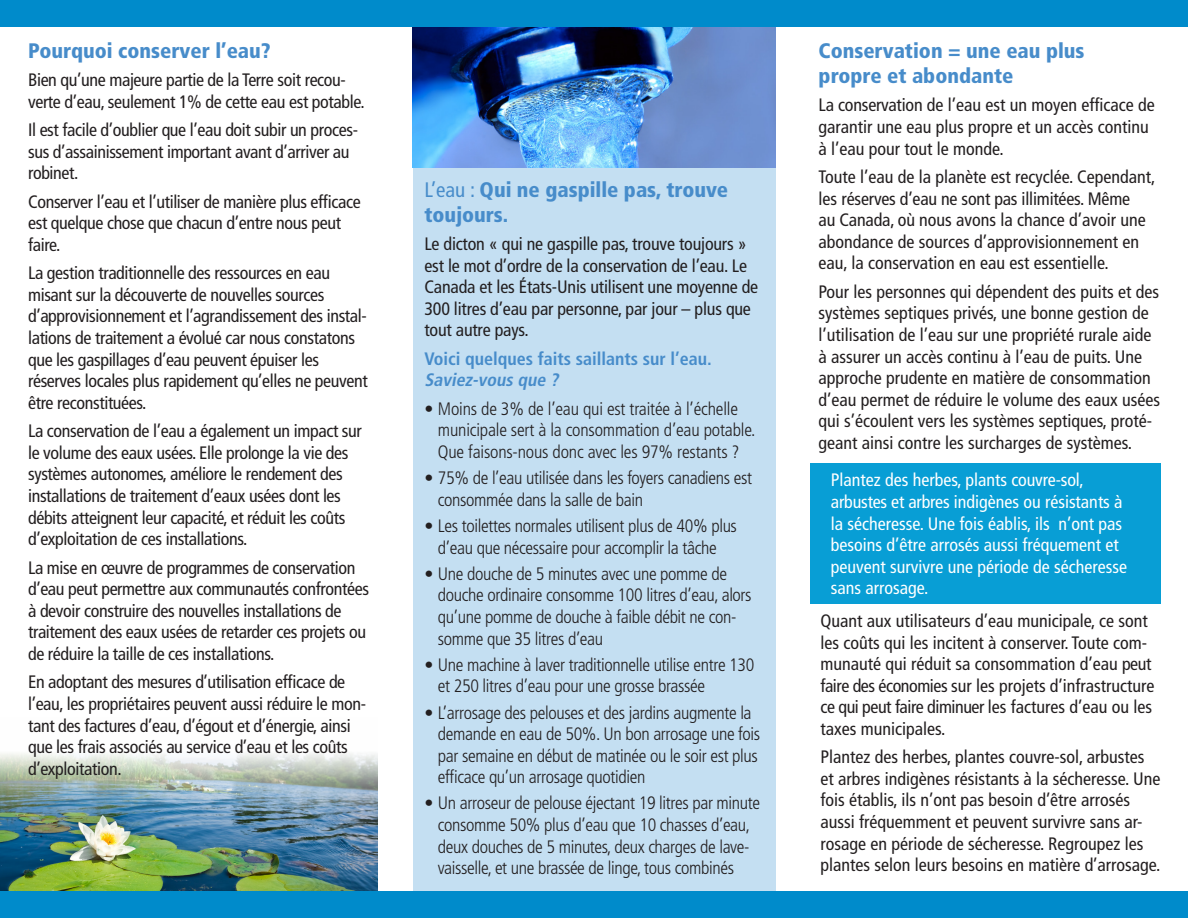
<style>
.page{position:relative;width:1188px;height:918px;background:#fff}
.page>*{position:absolute;margin:0;border:0;box-sizing:border-box;transform-origin:0 0}
.Sub_head{font:900 condensed 21px/25.2px "Frutiger LT Std";color:#478cca}
.Body{font:condensed 18px/21.6px "Frutiger LT Std";letter-spacing:-.02em;color:#231f20}
.Body-2{font:condensed 18px/21.6px "Frutiger LT Std";color:#231f20}
.Body_bullet{font:300 condensed 18px/21.6px "Frutiger LT Std";letter-spacing:-.02em;color:#231f20}
.sub-subhead{font:condensed 18px/21.6px "Frutiger LT Std";color:#fff}
.sub-subhead-2{font:700 condensed 18px/21.6px "Frutiger LT Std";color:#478cca}
.s1{font-weight:400}
.s2{font-style:italic}
</style>
<div class="page">
<div style="left:413px;top:55px;width:362px;height:836px;background:#c4dff2"></div>
<img style="left:413px;top:27px;width:362px;height:140px">
<img style="left:0;top:753px;width:378px;height:138px">
<div style="left:810px;top:464px;width:351px;height:140px;background:#089ed5"></div>
<div style="left:0;top:0;width:1188px;height:27px;background:#008bcb"></div>
<div style="left:0;top:891px;width:1188px;height:27px;background:#008bcb"></div>
<p class="Sub_head" style="left:28px;top:38px;width:244px">Pourquoi conserver l’eau?</p>
<p class="Body" style="left:28px;top:69px;width:338px">Bien qu’une majeure partie de la Terre soit recou&shy;verte d’eau, seulement 1% de cette eau est potable.</p>
<p class="Body" style="left:28px;top:119px;width:332px">Il est facile d’oublier que l’eau doit subir un proces&shy;sus d’assainissement important avant d’arriver au robinet.</p>
<p class="Body" style="left:28px;top:191px;width:334px">Conserver l’eau et l’utiliser de manière plus efficace est quelque chose que chacun d’entre nous peut faire.</p>
<p class="Body" style="left:28px;top:262px;width:341px">La gestion traditionnelle des ressources en eau misant sur la découverte de nouvelles sources d’approvisionnement et l’agrandissement des instal&shy;lations de traitement a évolué car nous constatons que les gaspillages d’eau peuvent épuiser les réserves locales plus rapidement qu’elles ne peuvent être reconstituées.</p>
<p class="Body" style="left:28px;top:420px;width:335px">La conservation de l’eau a également un impact sur le volume des eaux usées. Elle prolonge la vie des systèmes autonomes, améliore le rendement des installations de traitement d’eaux usées dont les débits atteignent leur capacité, et réduit les coûts d’exploitation de ces installations.</p>
<p class="Body" style="left:28px;top:557px;width:342px">La mise en œuvre de programmes de conservation d’eau peut permettre aux communautés confrontées à devoir construire des nouvelles installations de traitement des eaux usées de retarder ces projets ou de réduire la taille de ces installations.</p>
<p class="Body" style="left:28px;top:671px;width:339px">En adoptant des mesures d’utilisation efficace de l’eau, les propriétaires peuvent aussi réduire le mon&shy;tant des factures d’eau, d’égout et d’énergie, ainsi que les frais associés au service d’eau et les coûts d’exploitation.</p>
<p class="Sub_head" style="left:424px;top:177px;width:305px"><span class="s1">L’eau :</span> Qui ne gaspille pas, trouve toujours.</p>
<p class="Body" style="left:424px;top:233px;width:335px">Le dicton « qui ne gaspille pas, trouve toujours » est le mot d’ordre de la conservation de l’eau. Le Canada et les États-Unis utilisent une moyenne de 300 litres d’eau par personne, par jour – plus que tout autre pays.</p>
<p class="sub-subhead-2" style="left:424px;top:348px;width:289px">Voici quelques faits saillants sur l’eau.<br><span class="s2">Saviez-vous que ?</span></p>
<p class="Body_bullet" style="left:438px;top:398px;width:319px;text-indent:-14px">• Moins de 3% de l’eau qui est traitée à l’échelle municipale sert à la consommation d’eau potable.<br>Que faisons-nous donc avec les 97% restants ?</p>
<p class="Body_bullet" style="left:438px;top:467px;width:316px;text-indent:-14px">• 75% de l’eau utilisée dans les foyers canadiens est consommée dans la salle de bain</p>
<p class="Body_bullet" style="left:424px;top:515px;width:314px;text-align:center">• Les toilettes normales utilisent plus de 40% plus d’eau que nécessaire pour accomplir la tâche</p>
<p class="Body_bullet" style="left:438px;top:563px;width:315px;text-indent:-14px">• Une douche de 5 minutes avec une pomme de douche ordinaire consomme 100 litres d’eau, alors qu’une pomme de douche à faible débit ne con&shy;somme que 35 litres d’eau</p>
<p class="Body_bullet" style="left:438px;top:654px;width:318px;text-indent:-14px">• Une machine à laver traditionnelle utilise entre 130 et 250 litres d’eau pour une grosse brassée</p>
<p class="Body_bullet" style="left:438px;top:702px;width:324px;text-indent:-14px">• L’arrosage des pelouses et des jardins augmente la demande en eau de 50%. Un bon arrosage une fois par semaine en début de matinée ou le soir est plus efficace qu’un arrosage quotidien</p>
<p class="Body_bullet" style="left:438px;top:793px;width:324px;text-indent:-14px">• Un arroseur de pelouse éjectant 19 litres par minute consomme 50% plus d’eau que 10 chasses d’eau, deux douches de 5 minutes, deux charges de lave&shy;vaisselle, et une brassée de linge, tous combinés</p>
<p class="Sub_head" style="left:819px;top:38px;width:267px">Conservation = une eau plus propre et abondante</p>
<p class="Body-2" style="left:819px;top:95px;width:338px">La conservation de l’eau est un moyen efficace de garantir une eau plus propre et un accès continu à l’eau pour tout le monde.</p>
<p class="Body-2" style="left:819px;top:166px;width:338px">Toute l’eau de la planète est recyclée. Cependant, les réserves d’eau ne sont pas illimitées. Même<br>au Canada, où nous avons la chance d’avoir une abondance de sources d’approvisionnement en eau, la conservation en eau est essentielle.</p>
<p class="Body-2" style="left:819px;top:281px;width:343px">Pour les personnes qui dépendent des puits et des systèmes septiques privés, une bonne gestion de l’utilisation de l’eau sur une propriété rurale aide à assurer un accès continu à l’eau de puits. Une approche prudente en matière de consommation d’eau permet de réduire le volume des eaux usées qui s’écoulent vers les systèmes septiques, proté&shy;geant ainsi contre les surcharges de systèmes.</p>
<p class="sub-subhead" style="left:831px;top:470px;width:298px">Plantez des herbes, plants couvre-sol, arbustes et arbres indigènes ou résistants à la sécheresse. Une fois éablis, ils n’ont pas besoins d’être arrosés aussi fréquement et peuvent survivre une période de sécheresse sans arrosage.</p>
<p class="Body-2" style="left:820px;top:610px;width:336px">Quant aux utilisateurs d’eau municipale, ce sont les coûts qui les incitent à conserver. Toute com&shy;munauté qui réduit sa consommation d’eau peut faire des économies sur les projets d’infrastructure ce qui peut faire diminuer les factures d’eau ou les taxes municipales.</p>
<p class="Body-2" style="left:820px;top:746px;width:342px">Plantez des herbes, plantes couvre-sol, arbustes et arbres indigènes résistants à la sécheresse. Une fois établis, ils n’ont pas besoin d’être arrosés aussi fréquemment et peuvent survivre sans ar&shy;rosage en période de sécheresse. Regroupez les plantes selon leurs besoins en matière d’arrosage.</p>
</div>
